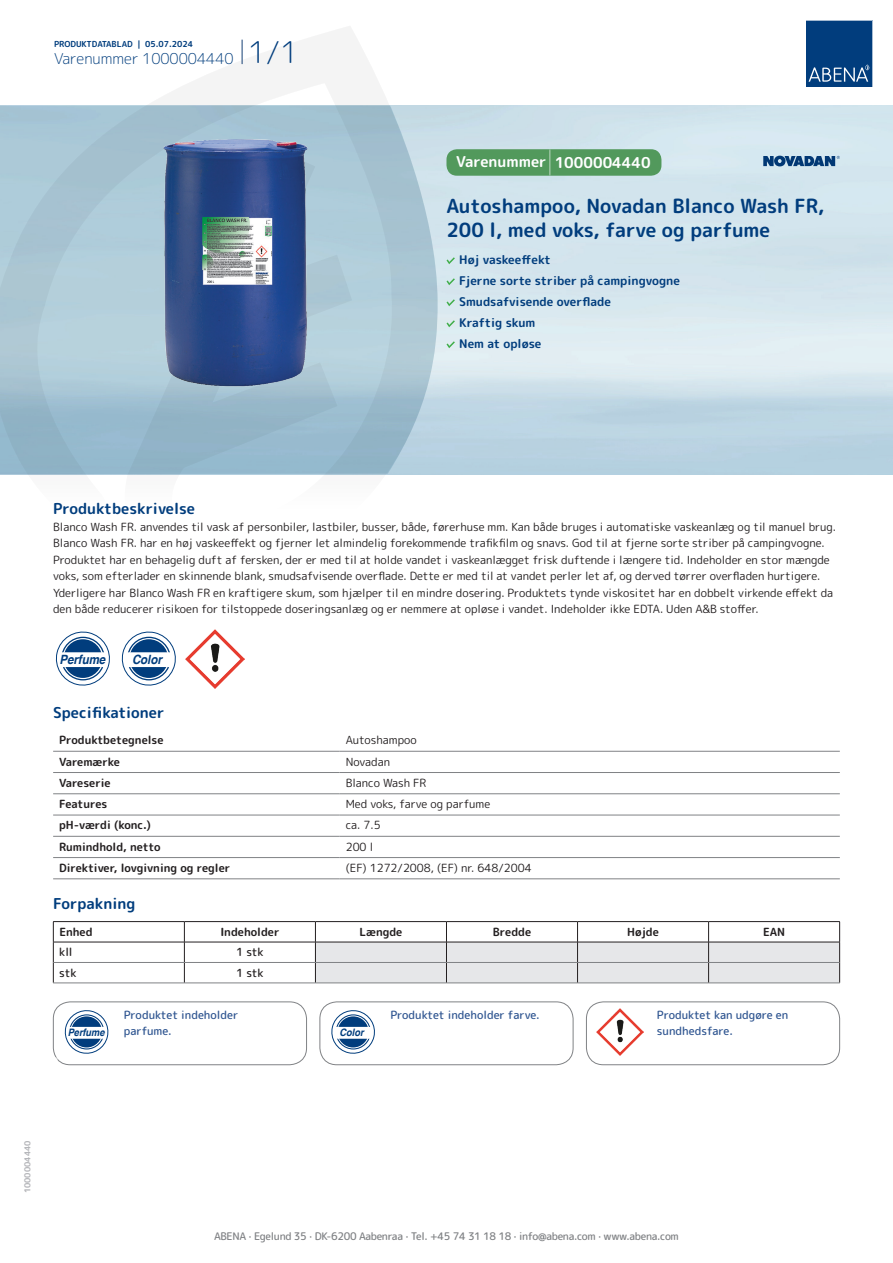
<style>
.page{position:relative;width:893px;height:1263px;background:#fff}
.page>*{position:absolute;margin:0;border:0;box-sizing:border-box;transform-origin:0 0}
.t1{font:700 19.5px/24px "Rounded Mplus 1 c";color:#013d7d}
.t2{font:700 15px "Rounded Mplus 1 c";color:#013d7d}
.t3{font:300 15px "Rounded Mplus 1 c";color:#013d7d}
.t4{font:700 15px "Rounded Mplus 1 c";color:#fff}
.t5{font:italic 700 12.75px "Helvetica";letter-spacing:-.005em;color:#013d7d;scale:.9 1}
.t6{font:700 12px/21px "Rounded Mplus 1 c";color:#013d7d}
.t7{font:11.25px/16.5px "Rounded Mplus 1 c";color:#231f20}
.t8{font:700 11.25px "Rounded Mplus 1 c";color:#231f20}
.t9{font:500 11.25px/16.5px "Rounded Mplus 1 c";color:#305691}
.t10{font:500 11.25px "Rounded Mplus 1 c";letter-spacing:-.01em;color:#231f20}
.t11{font:500 10.5px "Rounded Mplus 1 c";letter-spacing:-.03em;color:#808285}
.t12{font:700 10.5px "Rounded Mplus 1 c";color:#fff}
.t13{font:italic 700 10.2px "Helvetica";letter-spacing:-.005em;color:#013d7d;scale:.9 1}
.t14{font:700 8.25px "Rounded Mplus 1 c";color:#013d7d}
.t15{font:700 8.25px "Rounded Mplus 1 c";color:#b2b3b7}
.s1{font-size:30px}
.s2{font-size:25.5px}
</style>
<div class="page">
<svg style="left:0;top:26px;width:439px;height:449px"></svg>
<svg style="left:0;top:106px;width:438px;height:368px;background:#a6c4d3"></svg>
<svg style="left:242px;top:40px;width:1px;height:24px"></svg>
<svg style="left:806px;top:20px;width:67px;height:67px;background:#144b86"></svg>
<img style="left:153px;top:127px;width:172px;height:275px">
<svg style="left:55px;top:631px;width:55px;height:55px"></svg>
<svg style="left:121px;top:631px;width:55px;height:55px"></svg>
<img style="left:185px;top:629px;width:59px;height:59px">
<hr style="left:53px;top:751px;width:287px;height:1px;background:#808285">
<hr style="left:340px;top:751px;width:500px;height:1px;background:#808285">
<hr style="left:53px;top:772px;width:287px;height:1px;background:#808285">
<hr style="left:340px;top:772px;width:500px;height:1px;background:#808285">
<hr style="left:53px;top:793px;width:287px;height:1px;background:#808285">
<hr style="left:340px;top:793px;width:500px;height:1px;background:#808285">
<hr style="left:53px;top:815px;width:287px;height:1px;background:#808285">
<hr style="left:340px;top:815px;width:500px;height:1px;background:#808285">
<hr style="left:53px;top:836px;width:287px;height:1px;background:#808285">
<hr style="left:340px;top:836px;width:500px;height:1px;background:#808285">
<hr style="left:53px;top:857px;width:287px;height:1px;background:#808285">
<hr style="left:340px;top:857px;width:500px;height:1px;background:#808285">
<hr style="left:53px;top:878px;width:287px;height:1px;background:#808285">
<hr style="left:340px;top:878px;width:500px;height:1px;background:#808285">
<hr style="left:53px;top:921px;width:131px;height:1px;background:#231f20">
<hr style="left:184px;top:921px;width:131px;height:1px;background:#231f20">
<hr style="left:315px;top:921px;width:131px;height:1px;background:#231f20">
<hr style="left:446px;top:921px;width:131px;height:1px;background:#231f20">
<hr style="left:577px;top:921px;width:132px;height:1px;background:#231f20">
<hr style="left:709px;top:921px;width:131px;height:1px;background:#231f20">
<hr style="left:53px;top:942px;width:131px;height:1px;background:#231f20">
<hr style="left:184px;top:942px;width:131px;height:1px;background:#231f20">
<svg style="left:53px;top:922px;width:1px;height:61px"></svg>
<svg style="left:184px;top:922px;width:1px;height:61px"></svg>
<svg style="left:315px;top:922px;width:525px;height:61px"></svg>
<hr style="left:54px;top:962px;width:130px;height:1px;background:#808285">
<hr style="left:184px;top:962px;width:131px;height:1px;background:#808285">
<hr style="left:315px;top:962px;width:131px;height:1px;background:#808285">
<hr style="left:446px;top:962px;width:131px;height:1px;background:#808285">
<hr style="left:577px;top:962px;width:132px;height:1px;background:#808285">
<hr style="left:709px;top:962px;width:130px;height:1px;background:#808285">
<hr style="left:53px;top:983px;width:131px;height:1px;background:#808285">
<hr style="left:184px;top:983px;width:131px;height:1px;background:#808285">
<hr style="left:315px;top:983px;width:131px;height:1px;background:#808285">
<hr style="left:446px;top:983px;width:131px;height:1px;background:#808285">
<hr style="left:577px;top:983px;width:132px;height:1px;background:#808285">
<hr style="left:709px;top:983px;width:131px;height:1px;background:#808285">
<svg style="left:64px;top:1010px;width:45px;height:44px"></svg>
<div style="left:53px;top:1002px;width:254px;height:63px;border:1px solid #808285;border-radius:17px"></div>
<svg style="left:331px;top:1010px;width:44px;height:44px"></svg>
<div style="left:320px;top:1002px;width:253px;height:63px;border:1px solid #808285;border-radius:17px"></div>
<img style="left:596px;top:1008px;width:47px;height:47px">
<div style="left:586px;top:1002px;width:254px;height:63px;border:1px solid #808285;border-radius:17px"></div>
<svg style="left:446px;top:257px;width:9px;height:7px"></svg>
<svg style="left:446px;top:278px;width:9px;height:7px"></svg>
<svg style="left:446px;top:299px;width:9px;height:7px"></svg>
<svg style="left:446px;top:320px;width:9px;height:7px"></svg>
<svg style="left:446px;top:341px;width:9px;height:7px"></svg>
<div style="left:446px;top:149px;width:215px;height:27px;background:#52995c;border-radius:10px"></div>
<svg style="left:763px;top:156px;width:77px;height:10px"></svg>
<p class="t14" style="left:54px;top:38px;width:141px">PRODUKTDATABLAD | 05.07.2024</p>
<h2 class="t3" style="left:54px;top:48px;width:246px">Varenummer 1000004440 <span class="s1">1/1</span></h2>
<h2 class="t4" style="left:456px;top:152px;width:196px">Varenummer <span class="s2">|</span> 1000004440</h2>
<h1 class="t1" style="left:446px;top:194px;width:380px">Autoshampoo, Novadan Blanco Wash FR,<br>200 l, med voks, farve og parfume</h1>
<p class="t6" style="left:459px;top:249px;width:222px">Høj vaskeeffekt<br>Fjerne sorte striber på campingvogne<br>Smudsafvisende overflade<br>Kraftig skum<br>Nem at opløse</p>
<h2 class="t2" style="left:53px;top:498px;width:143px">Produktbeskrivelse</h2>
<p class="t7" style="left:53px;top:518px;width:784px">Blanco Wash FR. anvendes til vask af personbiler, lastbiler, busser, både, førerhuse mm. Kan både bruges i automatiske vaskeanlæg og til manuel brug.<br>Blanco Wash FR. har en høj vaskeeffekt og fjerner let almindelig forekommende trafikfilm og snavs. God til at fjerne sorte striber på campingvogne.<br>Produktet har en behagelig duft af fersken, der er med til at holde vandet i vaskeanlægget frisk duftende i længere tid. Indeholder en stor mængde voks, som efterlader en skinnende blank, smudsafvisende overflade. Dette er med til at vandet perler let af, og derved tørrer overfladen hurtigere.<br>Yderligere har Blanco Wash FR en kraftigere skum, som hjælper til en mindre dosering. Produktets tynde viskositet har en dobbelt virkende effekt da den både reducerer risikoen for tilstoppede doseringsanlæg og er nemmere at opløse i vandet. Indeholder ikke EDTA. Uden A&amp;B stoffer.</p>
<p class="t5" style="left:59px;top:649px;width:53px">Perfume</p>
<p class="t5" style="left:132px;top:649px;width:35px">Color</p>
<h2 class="t2" style="left:53px;top:701px;width:113px">Specifikationer</h2>
<p class="t8" style="left:59px;top:732px;width:106px">Produktbetegnelse</p>
<p class="t7" style="left:346px;top:732px;width:73px">Autoshampoo</p>
<p class="t8" style="left:59px;top:754px;width:62px">Varemærke</p>
<p class="t7" style="left:346px;top:753px;width:46px">Novadan</p>
<p class="t8" style="left:59px;top:775px;width:53px">Vareserie</p>
<p class="t7" style="left:346px;top:774px;width:82px">Blanco Wash FR</p>
<p class="t8" style="left:59px;top:796px;width:50px">Features</p>
<p class="t7" style="left:346px;top:796px;width:146px">Med voks, farve og parfume</p>
<p class="t8" style="left:59px;top:817px;width:93px">pH-værdi (konc.)</p>
<p class="t7" style="left:346px;top:817px;width:36px">ca. 7.5</p>
<p class="t8" style="left:59px;top:839px;width:103px">Rumindhold, netto</p>
<p class="t7" style="left:346px;top:838px;width:29px">200 l</p>
<p class="t8" style="left:59px;top:860px;width:173px">Direktiver, lovgivning og regler</p>
<p class="t7" style="left:346px;top:860px;width:188px">(EF) 1272/2008, (EF) nr. 648/2004</p>
<h2 class="t2" style="left:53px;top:893px;width:84px">Forpakning</h2>
<p class="t8" style="left:59px;top:924px;width:35px">Enhed</p>
<p class="t8" style="left:220px;top:924px;width:61px">Indeholder</p>
<p class="t8" style="left:359px;top:924px;width:44px">Længde</p>
<p class="t8" style="left:493px;top:924px;width:40px">Bredde</p>
<p class="t8" style="left:627px;top:924px;width:33px">Højde</p>
<p class="t8" style="left:763px;top:924px;width:24px">EAN</p>
<p class="t10" style="left:59px;top:944px;width:15px">kll</p>
<p class="t10" style="left:236px;top:944px;width:29px">1 stk</p>
<p class="t10" style="left:59px;top:965px;width:19px">stk</p>
<p class="t10" style="left:236px;top:965px;width:29px">1 stk</p>
<p class="t9" style="left:124px;top:1006px;width:116px">Produktet indeholder</p>
<p class="t13" style="left:68px;top:1024px;width:42px">Perfume</p>
<p class="t9" style="left:124px;top:1023px;width:50px">parfume.</p>
<p class="t9" style="left:390px;top:1006px;width:151px">Produktet indeholder farve.</p>
<p class="t9" style="left:657px;top:1006px;width:133px">Produktet kan udgøre en sundhedsfare.</p>
<p class="t13" style="left:340px;top:1024px;width:28px">Color</p>
<p class="t12" style="left:53px;top:1054px;width:7px">*</p>
<p class="t15" style="left:22px;top:1193px;width:54px;rotate:-90deg">1000004440</p>
<p class="t11" style="left:214px;top:1229px;width:466px">ABENA · Egelund 35 · DK-6200 Aabenraa · Tel. +45 74 31 18 18 · info@abena.com · www.abena.com</p>
</div>
